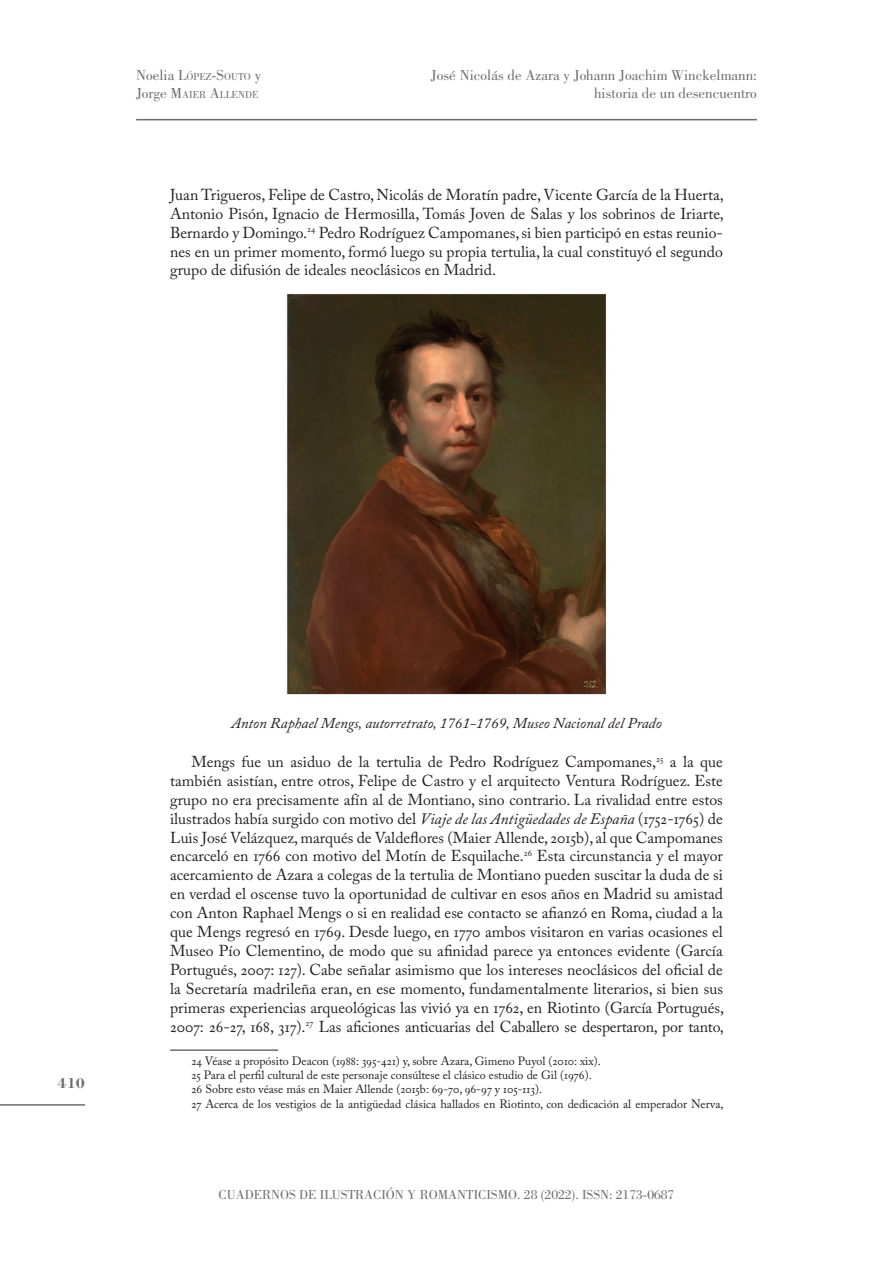
<style>
.page{position:relative;width:893px;height:1263px;background:#fff}
.page>*{position:absolute;margin:0;border:0;box-sizing:border-box;transform-origin:0 0}
.Texto{font:15.75px/18.9px "Adobe Caslon Pro";color:#231f20;text-align:justify}
.Encabezado{font:15px/18px "Bodoni Std";color:#6c6d70;text-align:right}
.pie_foto{font:italic 15px "Adobe Caslon Pro";color:#231f20}
.t1{font:700 15px "Bodoni Std";color:#6c6d70}
.t2{font:13.5px "Bodoni Std";color:#6c6d70}
.Notas{font:12px "Adobe Caslon Pro";color:#231f20}
.Encabezado-2{font:10.5px/18px "Bodoni Std";color:#6c6d70}
.s1{font-size:15px}
.s2{font-style:italic}
</style>
<div class="page">
<hr style="left:136px;top:119px;width:621px;height:1px;background:#6c6d70">
<hr style="left:0;top:1104px;width:85px;height:2px;background:#6c6d70">
<img style="left:286px;top:293px;width:321px;height:402px">
<hr style="left:170px;top:1049px;width:108px;height:2px;background:#6c6d70">
<p class="Encabezado-2" style="left:136px;top:67px;width:127px"><span class="s1">Noelia</span> <span class="s1">L</span>ÓPEZ<span class="s1">-S</span>OUTO <span class="s1">y<br>Jorge</span> <span class="s1">M</span>AIER <span class="s1">A</span>LLENDE</p>
<p class="Encabezado" style="left:431px;top:66px;width:327px">José Nicolás de Azara y Johann Joachim Winckelmann: historia de un desencuentro</p>
<p class="Texto" style="left:170px;top:185px;width:555px">Juan Trigueros, Felipe de Castro, Nicolás de Moratín padre, Vicente García de la Huerta, Antonio Pisón, Ignacio de Hermosilla, Tomás Joven de Salas y los sobrinos de Iriarte, Bernardo y Domingo.<sup>24</sup> Pedro Rodríguez Campomanes, si bien participó en estas reunio&shy;nes en un primer momento, formó luego su propia tertulia, la cual constituyó el segundo grupo de difusión de ideales neoclásicos en Madrid.</p>
<p class="t1" style="left:58px;top:1074px;width:29px">410</p>
<p class="pie_foto" style="left:231px;top:714px;width:432px">Anton Raphael Mengs, autorretrato, 1761-1769, Museo Nacional del Prado</p>
<p class="Texto" style="left:170px;top:752px;width:555px;text-indent:21px">Mengs fue un asiduo de la tertulia de Pedro Rodríguez Campomanes,<sup>25</sup> a la que también asistían, entre otros, Felipe de Castro y el arquitecto Ventura Rodríguez. Este grupo no era precisamente afín al de Montiano, sino contrario. La rivalidad entre estos ilustrados había surgido con motivo del <span class="s2">Viaje de las Antigüedades de España</span> (1752-1765) de Luis José Velázquez, marqués de Valdeflores (Maier Allende, 2015b), al que Campomanes encarceló en 1766 con motivo del Motín de Esquilache.<sup>26</sup> Esta circunstancia y el mayor acercamiento de Azara a colegas de la tertulia de Montiano pueden suscitar la duda de si en verdad el oscense tuvo la oportunidad de cultivar en esos años en Madrid su amistad con Anton Raphael Mengs o si en realidad ese contacto se afianzó en Roma, ciudad a la que Mengs regresó en 1769. Desde luego, en 1770 ambos visitaron en varias ocasiones el Museo Pío Clementino, de modo que su afinidad parece ya entonces evidente (García Portugués, 2007: 127). Cabe señalar asimismo que los intereses neoclásicos del oficial de la Secretaría madrileña eran, en ese momento, fundamentalmente literarios, si bien sus primeras experiencias arqueológicas las vivió ya en 1762, en Riotinto (García Portugués, 2007: 26-27, 168, 317).<sup>27</sup> Las aficiones anticuarias del Caballero se despertaron, por tanto,</p>
<p class="Notas" style="left:191px;top:1053px;width:411px">24 Véase a propósito Deacon (1988: 395-421) y, sobre Azara, Gimeno Puyol (2010: xix).</p>
<p class="Notas" style="left:191px;top:1068px;width:402px">25 Para el perfil cultural de este personaje consúltese el clásico estudio de Gil (1976).</p>
<p class="Notas" style="left:191px;top:1082px;width:352px">26 Sobre esto véase más en Maier Allende (2015b: 69-70, 96-97 y 105-113).</p>
<p class="Notas" style="left:191px;top:1096px;width:534px">27 Acerca de los vestigios de la antigüedad clásica hallados en Riotinto, con dedicación al emperador Nerva,</p>
<p class="t2" style="left:219px;top:1187px;width:457px">CUADERNOS DE ILUSTRACIÓN Y ROMANTICISMO. 28 (2022). ISSN: 2173-0687</p>
</div>
